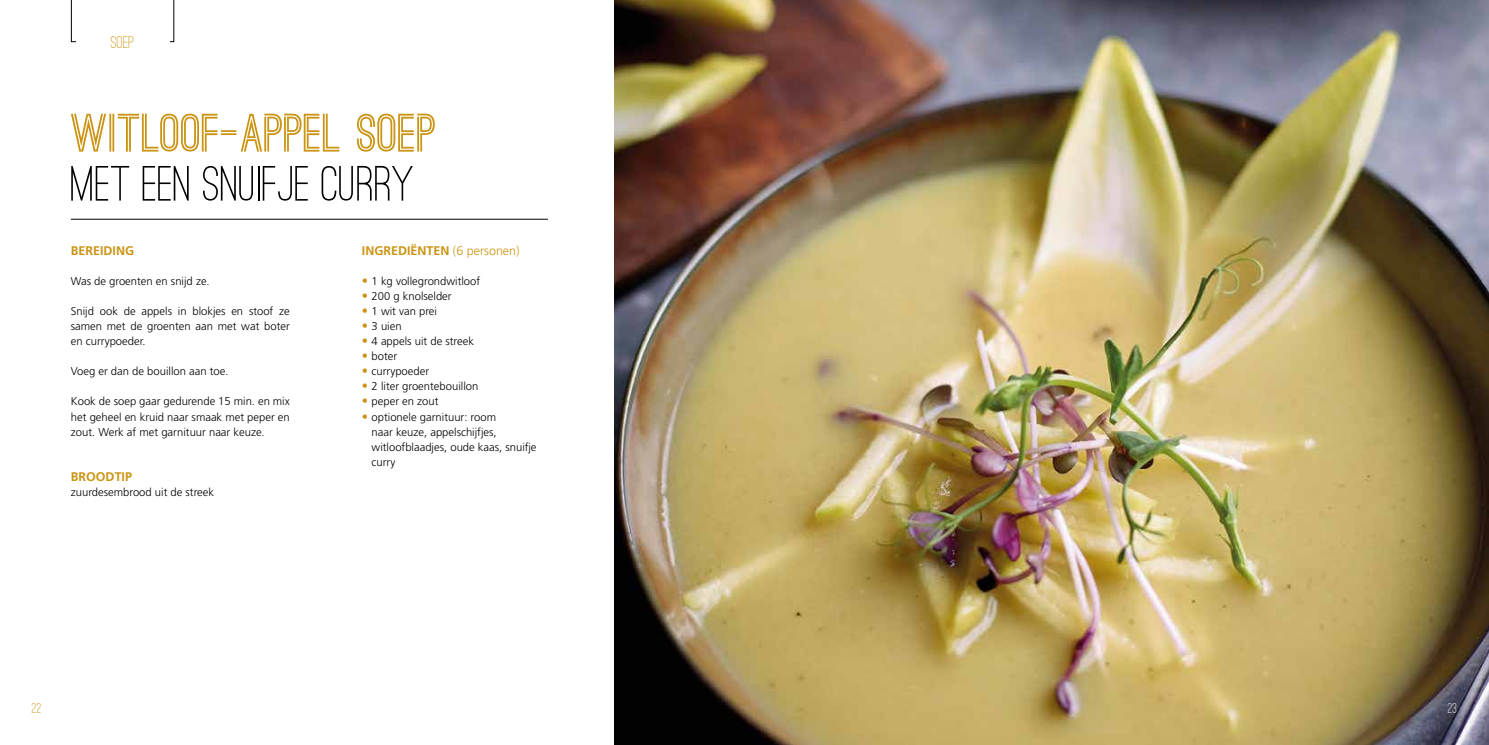
<style>
.page{position:relative;width:1489px;height:745px;background:#fff}
.page>*{position:absolute;margin:0;border:0;box-sizing:border-box;transform-origin:0 0}
.t1{font:500 51.38px "Ostrich Sans";color:#000}
.t2{font:700 51.38px "Ostrich Sans";color:#cb9413}
.t3{font:500 17.5px "Ostrich Sans";color:#cb9413}
.t4{font:500 15px "Ostrich Sans";color:#cb9413}
.t5{font:500 15px "Ostrich Sans";color:#fff}
.t6{font:700 12.5px "Frutiger LT Pro";color:#cb9413}
.t7{font:300 11.25px/15px "Frutiger LT Pro";color:#000;text-align:justify}
.s1{font-weight:300}
.s2{font-size:12.5px;color:#cb9413}
</style>
<div class="page">
<img style="left:614px;top:0;width:874px;height:744px">
<svg style="left:71px;top:0;width:103px;height:42px"></svg>
<div style="left:76px;top:35px;width:93px;height:13px;background:#fff"></div>
<hr style="left:71px;top:218px;width:477px;height:1px;background:#000">
<h2 class="t3" style="left:111px;top:32px;width:25px">SOEP</h2>
<h1 class="t2" style="left:71px;top:113px;width:367px">WITLOOF-APPEL SOEP</h1>
<h1 class="t1" style="left:71px;top:153px;width:344px">MET EEN SNUIFJE CURRY</h1>
<p class="t6" style="left:71px;top:243px;width:65px">BEREIDING</p>
<p class="t7" style="left:71px;top:274px;width:140px">Was de groenten en snijd ze.</p>
<p class="t7" style="left:71px;top:304px;width:220px">Snijd ook de appels in blokjes en stoof ze samen met de groenten aan met wat boter en currypoeder.</p>
<p class="t7" style="left:71px;top:364px;width:159px">Voeg er dan de bouillon aan toe.</p>
<p class="t7" style="left:71px;top:394px;width:220px">Kook de soep gaar gedurende 15 min. en mix het geheel en kruid naar smaak met peper en zout. Werk af met garnituur naar keuze.</p>
<p class="t6" style="left:71px;top:468px;width:63px">BROODTIP</p>
<p class="t7" style="left:71px;top:484px;width:145px">zuurdesembrood uit de streek</p>
<p class="t6" style="left:362px;top:243px;width:159px">INGREDIËNTEN <span class="s1">(6 personen)</span></p>
<p class="t7" style="left:362px;top:274px;width:120px"><span class="s2">•</span> 1 kg vollegrondwitloof</p>
<p class="t7" style="left:362px;top:289px;width:91px"><span class="s2">•</span> 200 g knolselder</p>
<p class="t7" style="left:362px;top:304px;width:77px"><span class="s2">•</span> 1 wit van prei</p>
<p class="t7" style="left:362px;top:319px;width:41px"><span class="s2">•</span> 3 uien</p>
<p class="t7" style="left:362px;top:334px;width:114px"><span class="s2">•</span> 4 appels uit de streek</p>
<p class="t7" style="left:362px;top:349px;width:37px"><span class="s2">•</span> boter</p>
<p class="t7" style="left:362px;top:364px;width:69px"><span class="s2">•</span> currypoeder</p>
<p class="t7" style="left:362px;top:379px;width:118px"><span class="s2">•</span> 2 liter groentebouillon</p>
<p class="t7" style="left:362px;top:394px;width:78px"><span class="s2">•</span> peper en zout</p>
<p class="t7" style="left:371px;top:409px;width:166px;text-align:left;text-indent:-10px"><span class="s2">•</span> optionele garnituur: room<br>naar keuze, appelschijfjes, witloofblaadjes, oude kaas, snuifje curry</p>
<h3 class="t4" style="left:32px;top:698px;width:11px">22</h3>
<h3 class="t5" style="left:1447px;top:698px;width:11px">23</h3>
</div>
